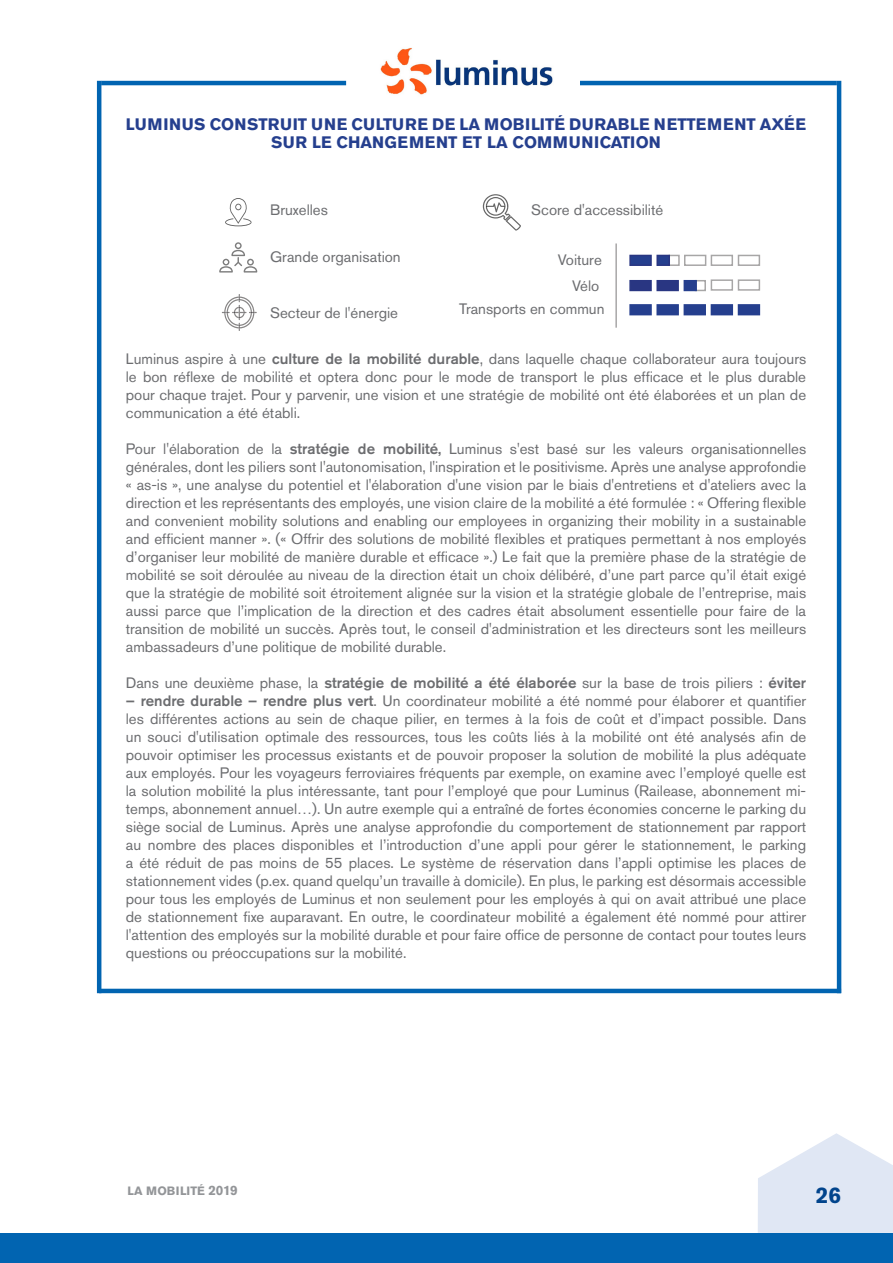
<style>
.page{position:relative;width:893px;height:1263px;background:#fff}
.page>*{position:absolute;margin:0;border:0;box-sizing:border-box;transform-origin:0 0}
.t1{font:700 22.5px "Akzidenz Grotesk Pro";color:#01448c}
.t2{font:700 16.5px/18px "Akzidenz Grotesk Pro";letter-spacing:.02em;color:#253f8e;text-align:center}
.t3{font:15px/18px "Akzidenz Grotesk Pro";color:#6c6d70;text-align:justify}
.t4{font:700 12px "Akzidenz Grotesk Pro";color:#939598}
.s1{font-weight:500}
.s2{font-size:13.5px}
</style>
<div class="page">
<svg style="left:758px;top:1133px;width:135px;height:100px"></svg>
<div style="left:0;top:1233px;width:893px;height:30px;background:#0164b1"></div>
<hr style="left:101px;top:81px;width:245px;height:4px;background:#0164b1">
<hr style="left:580px;top:81px;width:257px;height:4px;background:#0164b1">
<hr style="left:97px;top:81px;width:4px;height:912px;background:#0164b1">
<hr style="left:837px;top:81px;width:4px;height:912px;background:#0164b1">
<hr style="left:99px;top:989px;width:742px;height:4px;background:#0164b1">
<svg style="left:225px;top:198px;width:27px;height:28px"></svg>
<svg style="left:219px;top:242px;width:38px;height:31px"></svg>
<svg style="left:222px;top:294px;width:35px;height:37px"></svg>
<svg style="left:483px;top:194px;width:38px;height:37px"></svg>
<hr style="left:615px;top:243px;width:2px;height:85px;background:#231f20">
<div style="left:629px;top:255px;width:23px;height:11px;background:#253f8e;border:2px solid #293682"></div>
<div style="left:629px;top:280px;width:23px;height:11px;background:#293682;border:2px solid #293682"></div>
<div style="left:629px;top:304px;width:23px;height:11px;background:#253f8e;border:2px solid #253f8e"></div>
<div style="left:656px;top:280px;width:23px;height:11px;background:#293682;border:2px solid #293682"></div>
<div style="left:656px;top:304px;width:23px;height:11px;background:#253f8e;border:2px solid #253f8e"></div>
<div style="left:656px;top:255px;width:14px;height:11px;background:#253f8e;border:2px solid #293682"></div>
<div style="left:684px;top:304px;width:22px;height:11px;background:#253f8e;border:2px solid #253f8e"></div>
<div style="left:711px;top:304px;width:22px;height:11px;background:#253f8e;border:2px solid #253f8e"></div>
<div style="left:738px;top:304px;width:22px;height:11px;background:#253f8e;border:2px solid #253f8e"></div>
<div style="left:684px;top:280px;width:13px;height:11px;background:#253f8e"></div>
<img style="left:380px;top:48px;width:173px;height:47px">
<p class="t2" style="left:126px;top:115px;width:682px">LUMINUS CONSTRUIT UNE CULTURE DE LA MOBILITÉ DURABLE NETTEMENT AXÉE<br>SUR LE CHANGEMENT ET LA COMMUNICATION</p>
<p class="t3" style="left:270px;top:201px;width:59px">Bruxelles</p>
<p class="t3" style="left:531px;top:201px;width:134px">Score d'accessibilité</p>
<p class="t3" style="left:270px;top:248px;width:132px">Grande organisation</p>
<p class="t3" style="left:558px;top:251px;width:46px">Voiture</p>
<p class="t3" style="left:572px;top:277px;width:29px">Vélo</p>
<p class="t3" style="left:459px;top:300px;width:147px">Transports en commun</p>
<p class="t3" style="left:270px;top:304px;width:129px">Secteur de l'énergie</p>
<p class="t3" style="left:126px;top:350px;width:682px">Luminus aspire à une <span class="s1">culture de la mobilité durable</span>, dans laquelle chaque collaborateur aura toujours le bon réflexe de mobilité et optera donc pour le mode de transport le plus efficace et le plus durable pour chaque trajet. Pour y parvenir, une vision et une stratégie de mobilité ont été élaborées et un plan de communication a été établi.</p>
<p class="t3" style="left:126px;top:440px;width:682px">Pour l'élaboration de la <span class="s1">stratégie de mobilité,</span> Luminus s'est basé sur les valeurs organisationnelles générales, dont les piliers sont l'autonomisation, l'inspiration et le positivisme. Après une analyse approfondie « as-is », une analyse du potentiel et l'élaboration d'une vision par le biais d'entretiens et d'ateliers avec la direction et les représentants des employés, une vision claire de la mobilité a été formulée : « Offering flexible and convenient mobility solutions and enabling our employees in organizing their mobility in a sustainable and efficient manner ». (« Offrir des solutions de mobilité flexibles et pratiques permettant à nos employés d’organiser leur mobilité de manière durable et efficace ».) Le fait que la première phase de la stratégie de mobilité se soit déroulée au niveau de la direction était un choix délibéré, d’une part parce qu’il était exigé que la stratégie de mobilité soit étroitement alignée sur la vision et la stratégie globale de l’entreprise, mais aussi parce que l’implication de la direction et des cadres était absolument essentielle pour faire de la transition de mobilité un succès. Après tout, le conseil d'administration et les directeurs sont les meilleurs ambassadeurs d’une politique de mobilité durable.</p>
<p class="t3" style="left:126px;top:674px;width:682px">Dans une deuxième phase, la <span class="s1">stratégie de mobilité a été élaborée</span> sur la base de trois piliers : <span class="s1">éviter</span></p>
<p class="t3" style="left:126px;top:692px;width:682px"><span class="s1">– rendre durable – rendre plus vert</span>. Un coordinateur mobilité a été nommé pour élaborer et quantifier les différentes actions au sein de chaque pilier, en termes à la fois de coût et d’impact possible. Dans un souci d'utilisation optimale des ressources, tous les coûts liés à la mobilité ont été analysés afin de pouvoir optimiser les processus existants et de pouvoir proposer la solution de mobilité la plus adéquate aux employés. Pour les voyageurs ferroviaires fréquents par exemple, on examine avec l’employé quelle est la solution mobilité la plus intéressante, tant pour l’employé que pour Luminus (Railease, abonnement mi&shy;temps, abonnement annuel…). Un autre exemple qui a entraîné de fortes économies concerne le parking du siège social de Luminus. Après une analyse approfondie du comportement de stationnement par rapport au nombre des places disponibles et l’introduction d’une appli pour gérer le stationnement, le parking a été réduit de pas moins de 55 places. Le système de réservation dans l’appli optimise les places de stationnement vides (p.ex. quand quelqu’un travaille à domicile). En plus, le parking est désormais accessible pour tous les employés de Luminus et non seulement pour les employés à qui on avait attribué une place de stationnement fixe auparavant. En outre, le coordinateur mobilité a également été nommé pour attirer l'attention des employés sur la mobilité durable et pour faire office de personne de contact pour toutes leurs questions ou préoccupations sur la mobilité.</p>
<p class="t4" style="left:128px;top:1183px;width:112px">LA MOBILITÉ <span class="s2">2019</span></p>
<h1 class="t1" style="left:816px;top:1181px;width:27px">26</h1>
</div>
